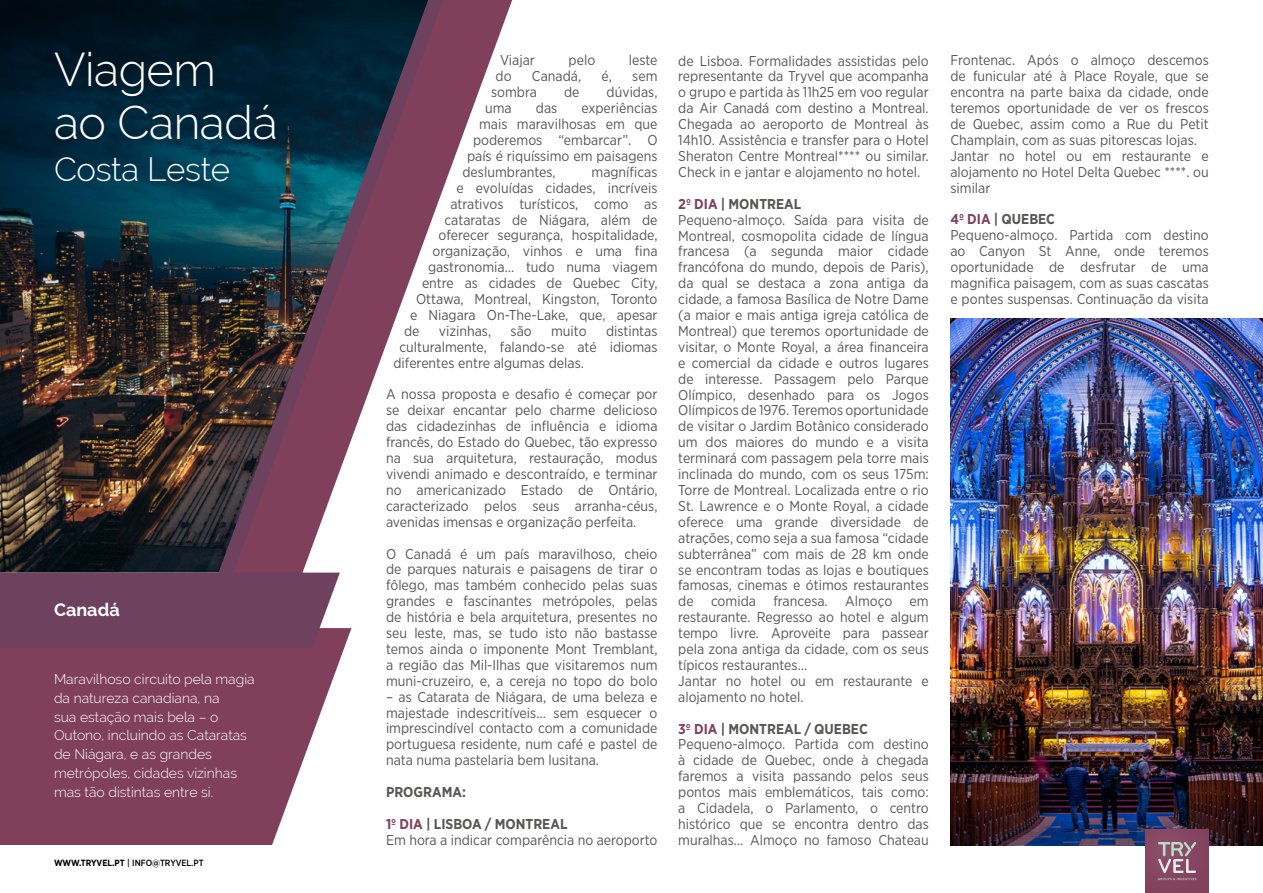
<style>
.page{position:relative;width:1263px;height:893px;background:#fff}
.page>*{position:absolute;margin:0;border:0;box-sizing:border-box;transform-origin:0 0}
.t1{font:300 46.5px/52.5px "Raleway";letter-spacing:-.01em;color:#fff}
.t2{font:300 33px "Raleway";letter-spacing:-.01em;color:#fff}
.t3{font:700 18px "Raleway";color:#fff}
.t4{font:14.25px/15.9px "Gotham Narrow";color:#575756}
.t5{font:700 14.25px "Gotham Narrow";color:#575756}
.t6{font:300 13.95px/18.8px "Raleway";color:#fff}
.t7{font:500 9px "Gotham Narrow";color:#000}
.s1{font-weight:700}
.s2{font-weight:700;color:#82415d}
</style>
<div class="page">
<svg style="left:0;top:0;width:101px;height:573px;background:#20282b"></svg>
<svg style="left:101px;top:0;width:15px;height:573px;background:#1a262b"></svg>
<svg style="left:116px;top:0;width:396px;height:629px"></svg>
<svg style="left:0;top:628px;width:351px;height:217px;background:#8f5770"></svg>
<div style="left:0;top:573px;width:340px;height:75px;background:#6e425e"></div>
<img style="left:950px;top:319px;width:313px;height:526px">
<div style="left:1145px;top:829px;width:64px;height:64px;background:#844460"></div>
<svg style="left:1158px;top:842px;width:38px;height:38px"></svg>
<h1 class="t1" style="left:54px;top:43px;width:225px">Viagem ao Canadá</h1>
<h2 class="t2" style="left:54px;top:150px;width:178px">Costa Leste</h2>
<p class="t3" style="left:54px;top:599px;width:67px">Canadá</p>
<p class="t6" style="left:54px;top:670px;width:202px">Maravilhoso circuito pela magia da natureza canadiana, na<br>sua estação mais bela – o<br>Outono, incluindo as Cataratas de Niágara, e as grandes metrópoles, cidades vizinhas mas tão distintas entre si.</p>
<p class="t7" style="left:54px;top:857px;width:151px"><span class="s1">WWW.TRYVEL.PT</span> | INFO@TRYVEL.PT</p>
<p class="t4" style="left:500px;top:52px;width:36px">Viajar</p>
<p class="t4" style="left:569px;top:52px;width:28px">pelo</p>
<p class="t4" style="left:629px;top:52px;width:30px">leste</p>
<p class="t4" style="left:495px;top:68px;width:18px">do</p>
<p class="t4" style="left:532px;top:68px;width:51px">Canadá,</p>
<p class="t4" style="left:602px;top:68px;width:12px">é,</p>
<p class="t4" style="left:632px;top:68px;width:27px">sem</p>
<p class="t4" style="left:491px;top:84px;width:47px">sombra</p>
<p class="t4" style="left:564px;top:84px;width:17px">de</p>
<p class="t4" style="left:607px;top:84px;width:52px">dúvidas,</p>
<p class="t4" style="left:485px;top:100px;width:28px">uma</p>
<p class="t4" style="left:536px;top:100px;width:23px">das</p>
<p class="t4" style="left:581px;top:100px;width:78px">experiências</p>
<p class="t4" style="left:479px;top:116px;width:180px">mais maravilhosas em que</p>
<p class="t4" style="left:473px;top:132px;width:186px">poderemos “embarcar”. O</p>
<p class="t4" style="left:467px;top:148px;width:192px">país é riquíssimo em paisagens</p>
<p class="t4" style="left:462px;top:164px;width:95px">deslumbrantes,</p>
<p class="t4" style="left:591px;top:164px;width:68px">magníficas</p>
<p class="t4" style="left:456px;top:179px;width:202px">e evoluídas cidades, incríveis</p>
<p class="t4" style="left:450px;top:195px;width:209px">atrativos turísticos, como as</p>
<p class="t4" style="left:444px;top:211px;width:215px">cataratas de Niágara, além de</p>
<p class="t4" style="left:438px;top:227px;width:220px">oferecer segurança, hospitalidade,</p>
<p class="t4" style="left:432px;top:243px;width:227px">organização, vinhos e uma fina</p>
<p class="t4" style="left:428px;top:259px;width:231px">gastronomia… tudo numa viagem</p>
<p class="t4" style="left:422px;top:275px;width:237px">entre as cidades de Quebec City,</p>
<p class="t4" style="left:416px;top:291px;width:243px">Ottawa, Montreal, Kingston, Toronto</p>
<p class="t4" style="left:410px;top:307px;width:249px">e Niagara On-The-Lake, que, apesar</p>
<p class="t4" style="left:404px;top:323px;width:17px">de</p>
<p class="t4" style="left:439px;top:323px;width:54px">vizinhas,</p>
<p class="t4" style="left:511px;top:323px;width:23px">são</p>
<p class="t4" style="left:551px;top:323px;width:37px">muito</p>
<p class="t4" style="left:606px;top:323px;width:53px">distintas</p>
<p class="t4" style="left:399px;top:338px;width:259px">culturalmente, falando-se até idiomas</p>
<p class="t4" style="left:393px;top:354px;width:192px">diferentes entre algumas delas.</p>
<p class="t4" style="left:386px;top:386px;width:273px;text-align:justify">A nossa proposta e desafio é começar por se deixar encantar pelo charme delicioso das cidadezinhas de influência e idioma francês, do Estado do Quebec, tão expresso na sua arquitetura, restauração, modus vivendi animado e descontraído, e terminar no americanizado Estado de Ontário, caracterizado pelos seus arranha-céus, avenidas imensas e organização perfeita.</p>
<p class="t4" style="left:386px;top:545px;width:273px;text-align:justify">O Canadá é um país maravilhoso, cheio de parques naturais e paisagens de tirar o fôlego, mas também conhecido pelas suas grandes e fascinantes metrópoles, pelas de história e bela arquitetura, presentes no seu leste, mas, se tudo isto não bastasse temos ainda o imponente Mont Tremblant, a região das Mil-Ilhas que visitaremos num muni-cruzeiro, e, a cereja no topo do bolo</p>
<p class="t4" style="left:386px;top:688px;width:273px;text-align:justify">– as Catarata de Niágara, de uma beleza e majestade indescritíveis… sem esquecer o imprescindível contacto com a comunidade portuguesa residente, num café e pastel de nata numa pastelaria bem lusitana.</p>
<p class="t5" style="left:386px;top:783px;width:81px">PROGRAMA:</p>
<p class="t4" style="left:386px;top:816px;width:273px"><span class="s2">1º DIA</span> <span class="s1">| LISBOA / MONTREAL<br></span>Em hora a indicar comparência no aeroporto</p>
<p class="t4" style="left:678px;top:52px;width:252px;text-align:justify">de Lisboa. Formalidades assistidas pelo representante da Tryvel que acompanha o grupo e partida às 11h25 em voo regular da Air Canadá com destino a Montreal.<br>Chegada ao aeroporto de Montreal às 14h10. Assistência e transfer para o Hotel Sheraton Centre Montreal**** ou similar.<br>Check in e jantar e alojamento no hotel.</p>
<p class="t4" style="left:678px;top:195px;width:252px"><span class="s2">2º DIA</span> <span class="s1">| MONTREAL<br></span>Pequeno-almoço. Saída para visita de Montreal, cosmopolita cidade de língua francesa (a segunda maior cidade francófona do mundo, depois de Paris), da qual se destaca a zona antiga da cidade, a famosa Basílica de Notre Dame (a maior e mais antiga igreja católica de Montreal) que teremos oportunidade de visitar, o Monte Royal, a área financeira e comercial da cidade e outros lugares de interesse. Passagem pelo Parque Olímpico, desenhado para os Jogos Olímpicos de 1976. Teremos oportunidade de visitar o Jardim Botânico considerado um dos maiores do mundo e a visita terminará com passagem pela torre mais inclinada do mundo, com os seus 175m:<br>Torre de Montreal. Localizada entre o rio St. Lawrence e o Monte Royal, a cidade oferece uma grande diversidade de atrações, como seja a sua famosa “cidade subterrânea” com mais de 28 km onde se encontram todas as lojas e boutiques famosas, cinemas e ótimos restaurantes de comida francesa. Almoço em restaurante. Regresso ao hotel e algum tempo livre. Aproveite para passear pela zona antiga da cidade, com os seus típicos restaurantes…<br>Jantar no hotel ou em restaurante e alojamento no hotel.</p>
<p class="t4" style="left:678px;top:720px;width:252px"><span class="s2">3º DIA</span> <span class="s1">| MONTREAL / QUEBEC </span>Pequeno-almoço. Partida com destino à cidade de Quebec, onde à chegada faremos a visita passando pelos seus pontos mais emblemáticos, tais como: a Cidadela, o Parlamento, o centro histórico que se encontra dentro das muralhas… Almoço no famoso Chateau</p>
<p class="t4" style="left:950px;top:52px;width:260px">Frontenac. Após o almoço descemos de funicular até à Place Royale, que se encontra na parte baixa da cidade, onde teremos oportunidade de ver os frescos de Quebec, assim como a Rue du Petit Champlain, com as suas pitorescas lojas.<br>Jantar no hotel ou em restaurante e alojamento no Hotel Delta Quebec ****. ou similar</p>
<p class="t4" style="left:950px;top:211px;width:260px"><span class="s2">4º DIA</span> <span class="s1">| QUEBEC<br></span>Pequeno-almoço. Partida com destino ao Canyon St Anne, onde teremos oportunidade de desfrutar de uma magnifica paisagem, com as suas cascatas e pontes suspensas. Continuação da visita</p>
</div>
